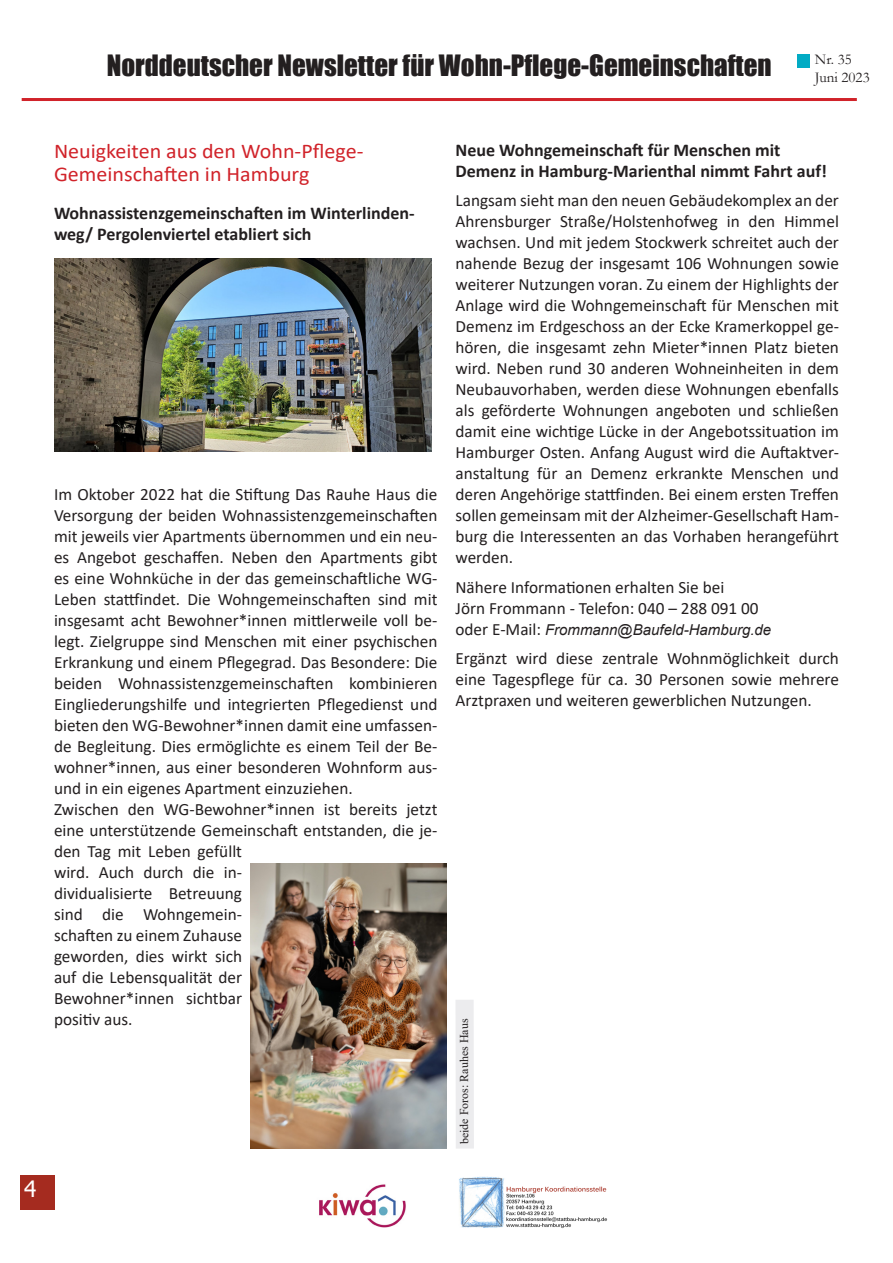
<style>
.page{position:relative;width:893px;height:1263px;background:#fff}
.page>*{position:absolute;margin:0;border:0;box-sizing:border-box;transform-origin:0 0}
.t1{font:27px "Impact";color:#231f20}
.t2{font:22.5px "Tahoma";color:#fff}
.t3{font:21px/22.5px "Calibri";color:#d1232a;scale:1.05 1}
.t4{font:700 18px/21px "Calibri";color:#231f20}
.t5{font:17.25px/21px "Calibri";color:#231f20}
.t6{font:italic 15px "Arial";color:#231f20}
.t7{font:15px/18px "Garamond";color:#231f20}
.t8{font:12px "Times New Roman";letter-spacing:-.005em;color:#231f20}
.s1{font-family:"Calibri";font-style:normal;font-size:17.25px}
</style>
<div class="page">
<img style="left:319px;top:1184px;width:87px;height:43px">
<img style="left:459px;top:1176px;width:148px;height:52px">
<div style="left:20px;top:1175px;width:34px;height:35px;background:#a52b1f"></div>
<hr style="left:22px;top:98px;width:835px;height:3px;background:#d1232a">
<div style="left:797px;top:55px;width:13px;height:13px;background:#02abc4"></div>
<img style="left:54px;top:258px;width:378px;height:194px">
<img style="left:251px;top:863px;width:195px;height:285px">
<div style="left:455px;top:1000px;width:19px;height:148px;background:#ececee"></div>
<h1 class="t1" style="left:107px;top:45px;width:666px">Norddeutscher Newsletter für Wohn-Pflege-Gemeinschaften</h1>
<p class="t7" style="left:815px;top:50px;width:56px">Nr. 35<br>Juni 2023</p>
<p class="t3" style="left:54px;top:139px;width:296px">Neuigkeiten aus den Wohn-Pflege-<br>Gemeinschaften in Hamburg</p>
<p class="t4" style="left:54px;top:202px;width:362px">Wohnassistenzgemeinschaften im Winterlinden&shy;weg/ Pergolenviertel etabliert sich</p>
<p class="t5" style="left:54px;top:483px;width:385px">Im Oktober 2022 hat die Stiftung Das Rauhe Haus die Versorgung der beiden Wohnassistenzgemeinschaften mit jeweils vier Apartments übernommen und ein neu&shy;es Angebot geschaffen. Neben den Apartments gibt es eine Wohnküche in der das gemeinschaftliche WG-Leben stattfindet. Die Wohngemeinschaften sind mit insgesamt acht Bewohner*innen mittlerweile voll be&shy;legt. Zielgruppe sind Menschen mit einer psychischen Erkrankung und einem Pflegegrad. Das Besondere: Die beiden Wohnassistenzgemeinschaften kombinieren Eingliederungshilfe und integrierten Pflegedienst und bieten den WG-Bewohner*innen damit eine umfassen&shy;de Begleitung. Dies ermöglichte es einem Teil der Be&shy;wohner*innen, aus einer besonderen Wohnform aus&shy;und in ein eigenes Apartment einzuziehen.<br>Zwischen den WG-Bewohner*innen ist bereits jetzt eine unterstützende Gemeinschaft entstanden, die je&shy;den Tag mit Leben gefüllt<br>wird. Auch durch die in-<br>dividualisierte Betreuung<br>sind die Wohngemein-<br>schaften zu einem Zuhause<br>geworden, dies wirkt sich<br>auf die Lebensqualität der<br>Bewohner*innen sichtbar<br>positiv aus.</p>
<h2 class="t2" style="left:24px;top:1174px;width:14px">4</h2>
<p class="t4" style="left:455px;top:139px;width:373px">Neue Wohngemeinschaft für Menschen mit<br>Demenz in Hamburg-Marienthal nimmt Fahrt auf!</p>
<p class="t5" style="left:455px;top:190px;width:385px;text-align:justify">Langsam sieht man den neuen Gebäudekomplex an der Ahrensburger Straße/Holstenhofweg in den Himmel wachsen. Und mit jedem Stockwerk schreitet auch der nahende Bezug der insgesamt 106 Wohnungen sowie weiterer Nutzungen voran. Zu einem der Highlights der Anlage wird die Wohngemeinschaft für Menschen mit Demenz im Erdgeschoss an der Ecke Kramerkoppel ge&shy;hören, die insgesamt zehn Mieter*innen Platz bieten wird. Neben rund 30 anderen Wohneinheiten in dem Neubauvorhaben, werden diese Wohnungen ebenfalls als geförderte Wohnungen angeboten und schließen damit eine wichtige Lücke in der Angebotssituation im Hamburger Osten. Anfang August wird die Auftaktver&shy;anstaltung für an Demenz erkrankte Menschen und deren Angehörige stattfinden. Bei einem ersten Treffen sollen gemeinsam mit der Alzheimer-Gesellschaft Ham&shy;burg die Interessenten an das Vorhaben herangeführt werden.</p>
<p class="t5" style="left:455px;top:576px;width:305px">Nähere Informationen erhalten Sie bei<br>Jörn Frommann - Telefon: 040 – 288 091 00</p>
<p class="t6" style="left:455px;top:620px;width:317px"><span class="s1">oder E-Mail:</span> Frommann@Baufeld-Hamburg.de</p>
<p class="t5" style="left:455px;top:648px;width:385px;text-align:justify">Ergänzt wird diese zentrale Wohnmöglichkeit durch eine Tagespflege für ca. 30 Personen sowie mehrere Arztpraxen und weiteren gewerblichen Nutzungen.</p>
<p class="t8" style="left:456px;top:1144px;width:127px;rotate:-90deg">beide Foros: Rauhes Haus</p>
</div>
